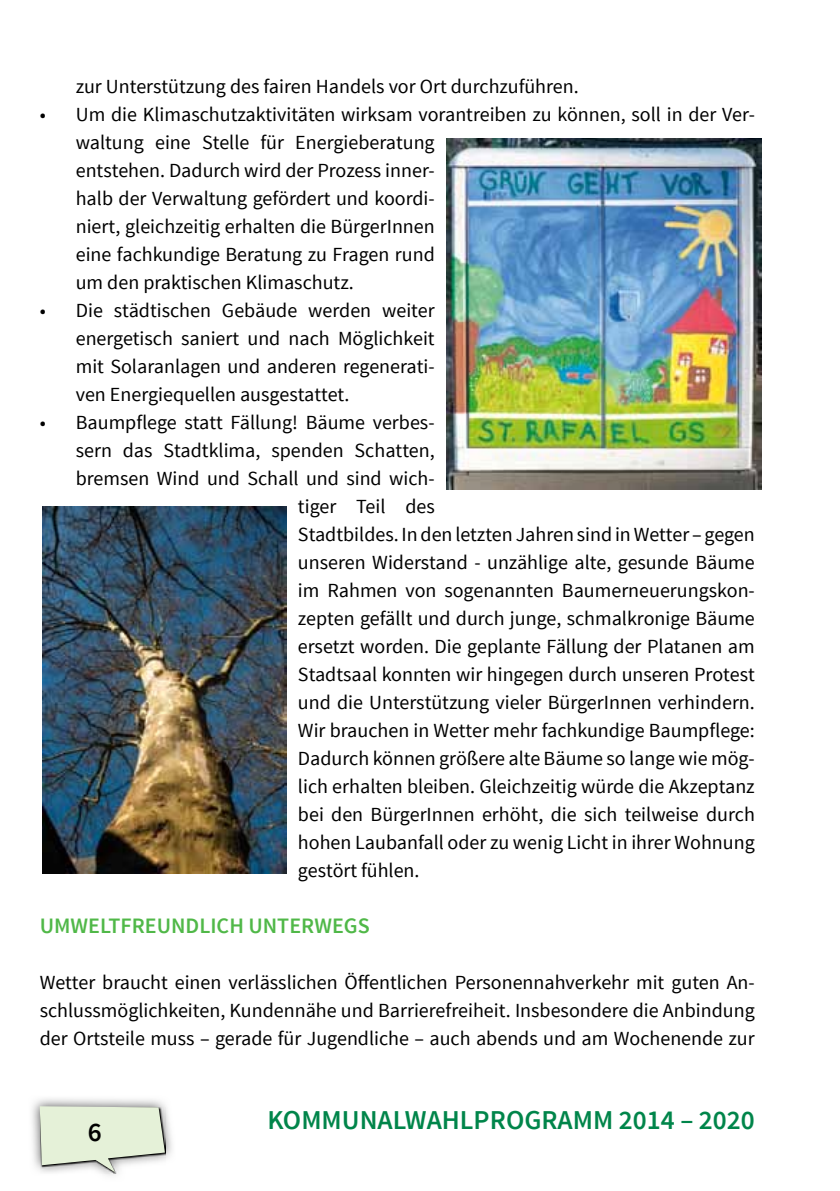
<style>
.page{position:relative;width:840px;height:1191px;background:#fff}
.page>*{position:absolute;margin:0;border:0;box-sizing:border-box;transform-origin:0 0}
.t1{font:600 27.2px "Source Sans Pro";color:#00854a}
.t2{font:600 27.2px "Source Sans Pro";color:#000}
.t3{font:600 22px "Source Sans Pro";color:#50b848}
.t4{font:20px/28px "Source Sans Pro";color:#000;text-align:justify}
</style>
<div class="page">
<img style="left:32px;top:1098px;width:140px;height:78px">
<img style="left:40px;top:1107px;width:126px;height:66px">
<svg style="left:40px;top:1106px;width:125px;height:66px;background:#dce5d2"></svg>
<img style="left:43px;top:506px;width:243px;height:367px">
<img style="left:446px;top:138px;width:315px;height:351px">
<p class="t4" style="left:76px;top:73px;width:504px">zur Unterstützung des fairen Handels vor Ort durchzuführen.</p>
<p class="t4" style="left:76px;top:101px;width:680px;text-align:left;text-indent:-36px">• Um die Klimaschutzaktivitäten wirksam vorantreiben zu können, soll in der Ver&shy;waltung eine Stelle für Energieberatung<br>entstehen. Dadurch wird der Prozess inner-<br>halb der Verwaltung gefördert und koordi-<br>niert, gleichzeitig erhalten die BürgerInnen<br>eine fachkundige Beratung zu Fragen rund<br>um den praktischen Klimaschutz.</p>
<p class="t4" style="left:76px;top:297px;width:360px;text-indent:-36px">• Die städtischen Gebäude werden weiter energetisch saniert und nach Möglichkeit mit Solaranlagen und anderen regenerati&shy;ven Energiequellen ausgestattet.</p>
<p class="t4" style="left:40px;top:409px;width:396px">• Baumpflege statt Fällung! Bäume verbes-</p>
<p class="t4" style="left:76px;top:437px;width:360px">sern das Stadtklima, spenden Schatten,</p>
<p class="t4" style="left:76px;top:465px;width:360px">bremsen Wind und Schall und sind wich-</p>
<p class="t4" style="left:298px;top:493px;width:138px">tiger Teil des</p>
<p class="t4" style="left:298px;top:521px;width:458px">Stadtbildes. In den letzten Jahren sind in Wetter – gegen</p>
<p class="t4" style="left:298px;top:549px;width:458px">unseren Widerstand - unzählige alte, gesunde Bäume</p>
<p class="t4" style="left:298px;top:577px;width:458px">im Rahmen von sogenannten Baumerneuerungskon-</p>
<p class="t4" style="left:298px;top:605px;width:458px">zepten gefällt und durch junge, schmalkronige Bäume</p>
<p class="t4" style="left:298px;top:633px;width:458px">ersetzt worden. Die geplante Fällung der Platanen am</p>
<p class="t4" style="left:298px;top:661px;width:458px">Stadtsaal konnten wir hingegen durch unseren Protest</p>
<p class="t4" style="left:298px;top:689px;width:458px">und die Unterstützung vieler BürgerInnen verhindern.</p>
<p class="t4" style="left:298px;top:717px;width:458px">Wir brauchen in Wetter mehr fachkundige Baumpflege:</p>
<p class="t4" style="left:298px;top:745px;width:458px">Dadurch können größere alte Bäume so lange wie mög-</p>
<p class="t4" style="left:298px;top:773px;width:458px">lich erhalten bleiben. Gleichzeitig würde die Akzeptanz</p>
<p class="t4" style="left:298px;top:801px;width:458px">bei den BürgerInnen erhöht, die sich teilweise durch</p>
<p class="t4" style="left:298px;top:829px;width:458px">hohen Laubanfall oder zu wenig Licht in ihrer Wohnung</p>
<p class="t4" style="left:298px;top:857px;width:123px">gestört fühlen.</p>
<p class="t3" style="left:40px;top:912px;width:331px">UMWELTFREUNDLICH UNTERWEGS</p>
<p class="t4" style="left:40px;top:969px;width:716px">Wetter braucht einen verlässlichen Öffentlichen Personennahverkehr mit guten An&shy;schlussmöglichkeiten, Kundennähe und Barrierefreiheit. Insbesondere die Anbindung der Ortsteile muss – gerade für Jugendliche – auch abends und am Wochenende zur</p>
<h1 class="t2" style="left:88px;top:1114px;width:15px">6</h1>
<h1 class="t1" style="left:267px;top:1103px;width:488px">KOMMUNALWAHLPROGRAMM 2014 – 2020</h1>
</div>
